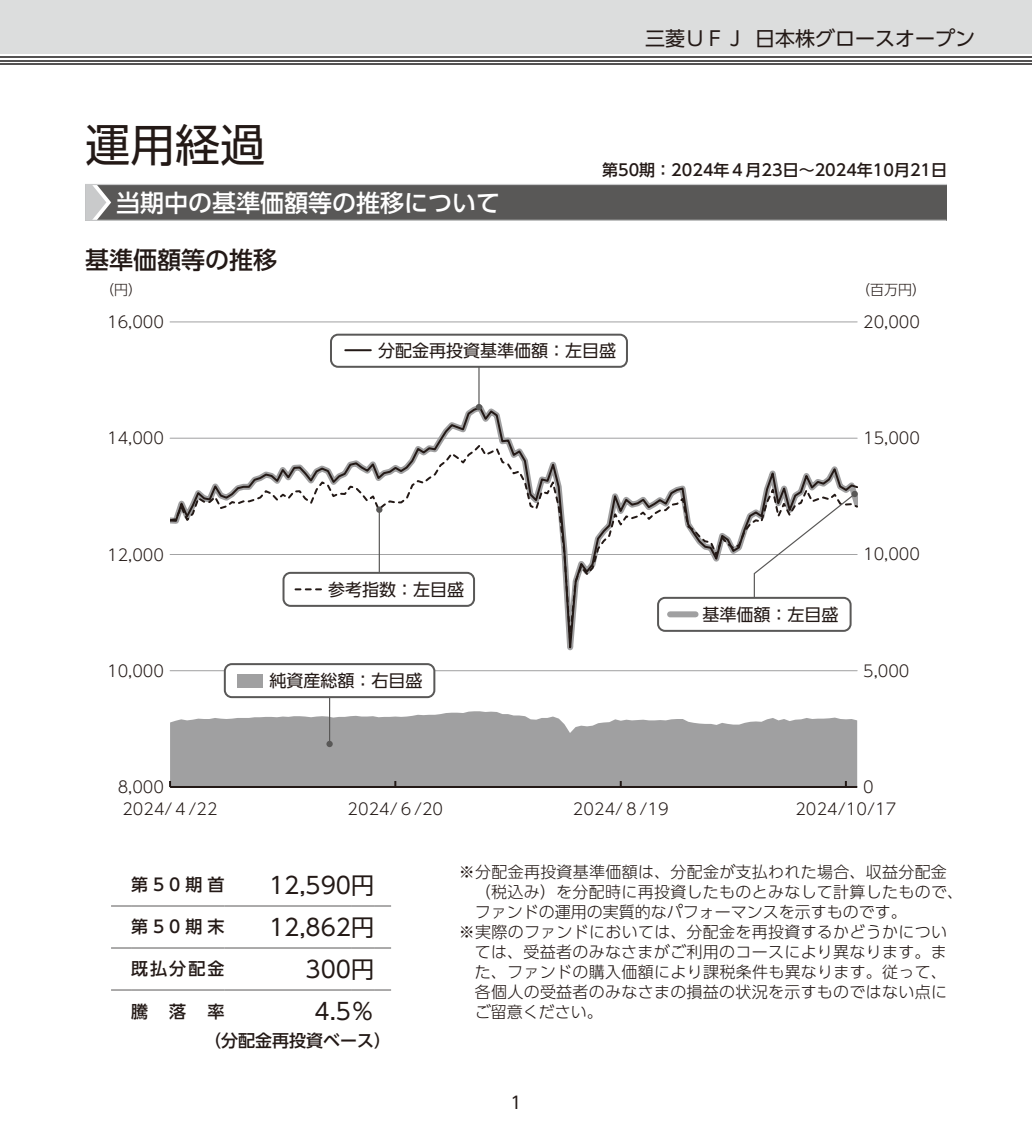
<style>
.page{position:relative;width:1032px;height:1134px;background:#fff}
.page>*{position:absolute;margin:0;border:0;box-sizing:border-box;transform-origin:0 0}
.t1{font:45px "UD Shin Go Pro";color:#231916}
.t2{font:500 24px "UD Shin Go Pro";color:#fff}
.t3{font:500 24px "UD Shin Go Pro";color:#231916}
.t4{font:23px "UD Shin Go Pro";color:#231916}
.t5{font:20px "UD Shin Go Pro";color:#231916}
.t6{font:17px "UD Shin Go Pro";color:#231916}
.t7{font:500 17px "UD Shin Go Pro";letter-spacing:.125em;color:#231916}
.t8{font:500 17px "UD Shin Go Pro";color:#231916}
.t9{font:300 16px "UD Shin Go Pro";letter-spacing:.02em;color:#231916}
.t10{font:300 16px "UD Shin Go Pro";color:#231916}
.t11{font:500 16px "UD Shin Go Pro";color:#231916}
.t12{font:300 14px "UD Shin Go Pro";color:#231916}
</style>
<div class="page">
<div style="left:0;top:0;width:1032px;height:54px;background:#dcdddd"></div>
<hr style="left:0;top:63px;width:1032px;height:2px;background:#545252">
<hr style="left:0;top:60px;width:1032px;height:1px;background:#545252">
<hr style="left:0;top:56px;width:1032px;height:2px;background:#545252">
<div style="left:85px;top:184px;width:862px;height:36px;background:#595857"></div>
<hr style="left:85px;top:220px;width:861px;height:1px;background:#c9cacb">
<hr style="left:85px;top:184px;width:862px;height:1px;background:#c9cacb">
<svg style="left:85px;top:185px;width:26px;height:35px"></svg>
<svg style="left:111px;top:906px;width:20px;height:1px"></svg>
<hr style="left:131px;top:906px;width:94px;height:1px;background:#595857">
<hr style="left:225px;top:906px;width:126px;height:1px;background:#595857">
<svg style="left:351px;top:906px;width:40px;height:1px"></svg>
<svg style="left:111px;top:948px;width:20px;height:1px"></svg>
<hr style="left:131px;top:948px;width:94px;height:1px;background:#595857">
<hr style="left:225px;top:948px;width:126px;height:1px;background:#595857">
<svg style="left:351px;top:948px;width:40px;height:1px"></svg>
<svg style="left:111px;top:990px;width:20px;height:1px"></svg>
<hr style="left:131px;top:990px;width:94px;height:1px;background:#595857">
<hr style="left:225px;top:990px;width:126px;height:1px;background:#595857">
<svg style="left:351px;top:990px;width:40px;height:1px"></svg>
<div style="left:170px;top:731px;width:687px;height:55px;background:#a0a0a1"></div>
<hr style="left:170px;top:322px;width:687px;height:1px;background:#a0a0a1">
<hr style="left:170px;top:786px;width:687px;height:2px;background:#231916">
<svg style="left:170px;top:675px;width:687px;height:56px"></svg>
<svg style="left:170px;top:405px;width:687px;height:270px"></svg>
<svg style="left:170px;top:442px;width:687px;height:221px"></svg>
<hr style="left:329px;top:697px;width:1px;height:47px;background:#595857">
<div style="left:326px;top:741px;width:7px;height:6px;background:#595857;border-radius:50%"></div>
<div style="left:225px;top:664px;width:209px;height:33px;background:#fff;border-radius:7px"></div>
<div style="left:224px;top:663px;width:211px;height:35px;border:2px solid #595857;border-radius:7px"></div>
<div style="left:237px;top:674px;width:25px;height:13px;background:#a0a0a1"></div>
<svg style="left:753px;top:490px;width:105px;height:117px"></svg>
<hr style="left:478px;top:350px;width:2px;height:57px;background:#595857">
<svg style="left:476px;top:404px;width:6px;height:6px"></svg>
<hr style="left:379px;top:509px;width:1px;height:77px;background:#595857">
<div style="left:376px;top:506px;width:6px;height:7px;background:#595857;border-radius:50%"></div>
<div style="left:658px;top:598px;width:192px;height:33px;background:#fff;border-radius:7px"></div>
<div style="left:657px;top:597px;width:194px;height:35px;border:2px solid #595857;border-radius:7px"></div>
<div style="left:670px;top:611px;width:25px;height:6px;background:#a0a0a1"></div>
<div style="left:330px;top:334px;width:298px;height:34px;border:2px solid #595857;border-radius:7px"></div>
<hr style="left:345px;top:349px;width:26px;height:2px;background:#231916">
<div style="left:283px;top:573px;width:191px;height:33px;background:#fff;border-radius:7px"></div>
<div style="left:282px;top:572px;width:193px;height:35px;border:2px solid #595857;border-radius:7px"></div>
<svg style="left:295px;top:588px;width:26px;height:2px"></svg>
<h1 class="t1" style="left:85px;top:108px;width:182px">運用経過</h1>
<h2 class="t2" style="left:116px;top:183px;width:385px">当期中の基準価額等の推移について</h2>
<h2 class="t3" style="left:85px;top:240px;width:193px">基準価額等の推移</h2>
<p class="t5" style="left:645px;top:22px;width:331px">三菱ＵＦＪ 日本株グロースオープン</p>
<p class="t11" style="left:602px;top:157px;width:346px">第50期：2024年４月23日～2024年10月21日</p>
<p class="t12" style="left:100px;top:279px;width:43px">（円）</p>
<p class="t12" style="left:856px;top:279px;width:71px">（百万円）</p>
<p class="t9" style="left:107px;top:309px;width:58px">16,000</p>
<p class="t9" style="left:863px;top:309px;width:58px">20,000</p>
<p class="t6" style="left:378px;top:337px;width:239px">分配金再投資基準価額：左目盛</p>
<p class="t9" style="left:107px;top:425px;width:58px">14,000</p>
<p class="t9" style="left:863px;top:425px;width:58px">15,000</p>
<p class="t9" style="left:107px;top:541px;width:58px">12,000</p>
<p class="t9" style="left:863px;top:541px;width:58px">10,000</p>
<p class="t6" style="left:328px;top:576px;width:137px">参考指数：左目盛</p>
<p class="t6" style="left:702px;top:601px;width:137px">基準価額：左目盛</p>
<p class="t9" style="left:107px;top:658px;width:58px">10,000</p>
<p class="t6" style="left:269px;top:667px;width:154px">純資産総額：右目盛</p>
<p class="t9" style="left:863px;top:658px;width:48px">5,000</p>
<p class="t9" style="left:118px;top:774px;width:48px">8,000</p>
<p class="t9" style="left:863px;top:774px;width:12px">0</p>
<p class="t9" style="left:122px;top:796px;width:97px">2024/４/22</p>
<p class="t9" style="left:347px;top:796px;width:97px">2024/６/20</p>
<p class="t9" style="left:573px;top:796px;width:97px">2024/８/19</p>
<p class="t9" style="left:795px;top:796px;width:102px">2024/10/17</p>
<p class="t7" style="left:131px;top:871px;width:95px">第50期首</p>
<h3 class="t4" style="left:269px;top:866px;width:107px">12,590円</h3>
<p class="t7" style="left:131px;top:913px;width:95px">第50期末</p>
<h3 class="t4" style="left:269px;top:908px;width:107px">12,862円</h3>
<p class="t7" style="left:131px;top:955px;width:95px">既払分配金</p>
<h3 class="t4" style="left:306px;top:950px;width:70px">300円</h3>
<p class="t7" style="left:131px;top:997px;width:18px">騰</p>
<p class="t7" style="left:169px;top:997px;width:18px">落</p>
<p class="t7" style="left:208px;top:997px;width:18px">率</p>
<h3 class="t4" style="left:314px;top:992px;width:61px">4.5％</h3>
<p class="t8" style="left:204px;top:1027px;width:188px">（分配金再投資ベース）</p>
<p class="t9" style="left:459px;top:859px;width:490px">※分配金再投資基準価額は、分配金が支払われた場合、収益分配金</p>
<p class="t9" style="left:475px;top:879px;width:490px">（税込み）を分配時に再投資したものとみなして計算したもので、</p>
<p class="t10" style="left:475px;top:899px;width:433px">ファンドの運用の実質的なパフォーマンスを示すものです。</p>
<p class="t9" style="left:459px;top:919px;width:490px">※実際のファンドにおいては、分配金を再投資するかどうかについ</p>
<p class="t9" style="left:475px;top:939px;width:473px">ては、受益者のみなさまがご利用のコースにより異なります。ま</p>
<p class="t9" style="left:475px;top:959px;width:474px">た、ファンドの購入価額により課税条件も異なります。従って、</p>
<p class="t9" style="left:475px;top:979px;width:474px">各個人の受益者のみなさまの損益の状況を示すものではない点に</p>
<p class="t10" style="left:475px;top:999px;width:129px">ご留意ください。</p>
<p class="t6" style="left:510px;top:1089px;width:13px">1</p>
</div>
